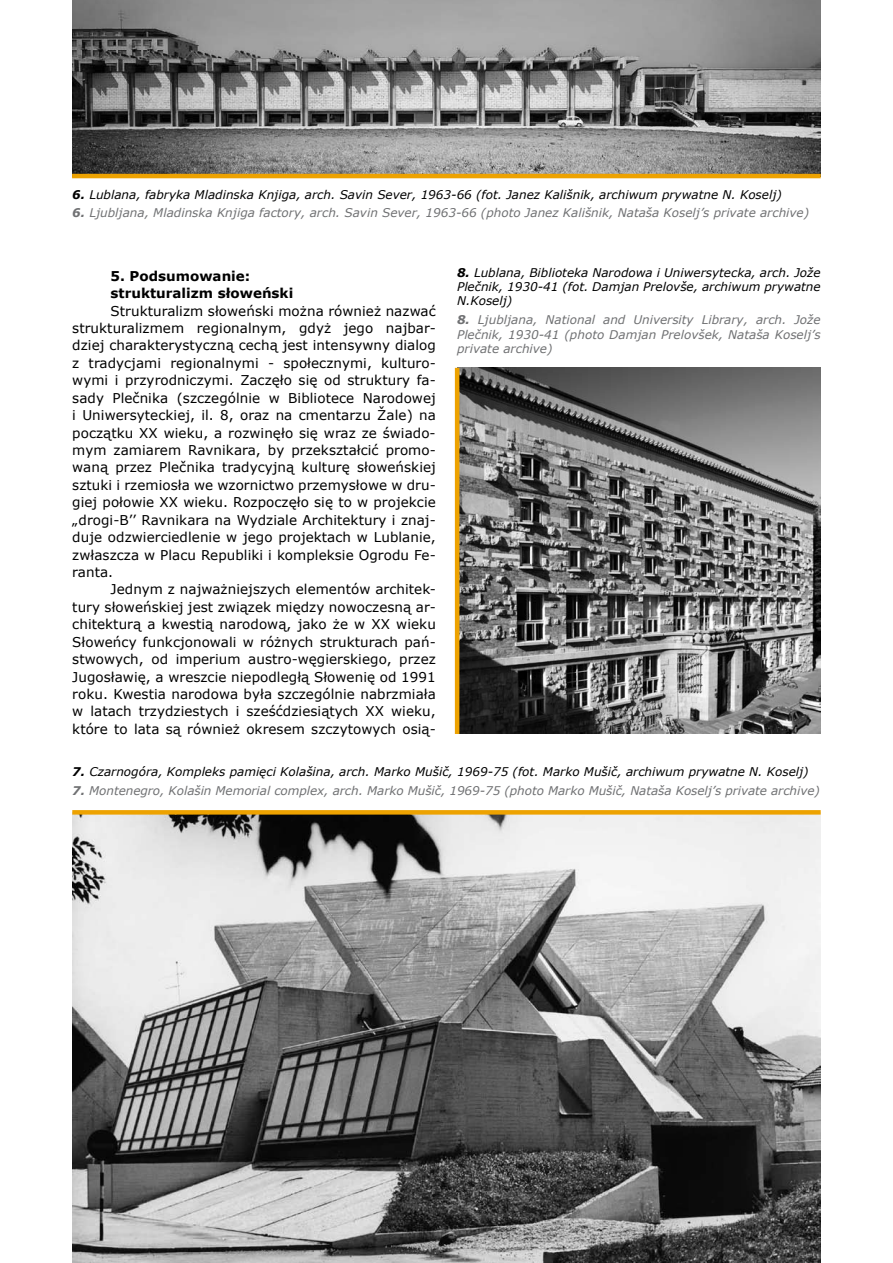
<style>
.page{position:relative;width:893px;height:1263px;background:#fff}
.page>*{position:absolute;margin:0;border:0;box-sizing:border-box;transform-origin:0 0}
.t1{font:13.5px/17.4px "Verdana";letter-spacing:.005em;color:#000;text-align:justify}
.t2{font:700 13.5px/17.4px "Verdana";color:#000}
.t3{font:italic 12px/14.4px "Verdana";color:#707173;text-align:justify}
.t4{font:italic 12px/14.4px "Verdana";color:#000;text-align:justify}
.s1{font-weight:700}
</style>
<div class="page">
<img style="left:72px;top:814px;width:749px;height:449px">
<img style="left:459px;top:368px;width:362px;height:366px">
<img style="left:72px;top:0;width:749px;height:174px">
<hr style="left:72px;top:174px;width:749px;height:4px;background:#eda200">
<svg style="left:72px;top:810px;width:749px;height:4px;background:#eda406"></svg>
<hr style="left:455px;top:368px;width:4px;height:366px;background:#eda200">
<p class="t4" style="left:72px;top:187px;width:711px"><span class="s1">6.</span> Lublana, fabryka Mladinska Knjiga, arch. Savin Sever, 1963-66 (fot. Janez Kališnik, archiwum prywatne N. Koselj)</p>
<p class="t3" style="left:72px;top:206px;width:738px"><span class="s1">6.</span> Ljubljana, Mladinska Knjiga factory, arch. Savin Sever, 1963-66 (photo Janez Kališnik, Nataša Koselj’s private archive)</p>
<p class="t2" style="left:111px;top:267px;width:184px">5. Podsumowanie: strukturalizm słoweński</p>
<p class="t1" style="left:72px;top:301px;width:365px;text-indent:38px">Strukturalizm słoweński można również nazwać strukturalizmem regionalnym, gdyż jego najbar&shy;dziej charakterystyczną cechą jest intensywny dialog z tradycjami regionalnymi - społecznymi, kulturo&shy;wymi i przyrodniczymi. Zaczęło się od struktury fa&shy;sady Plečnika (szczególnie w Bibliotece Narodowej i Uniwersyteckiej, il. 8, oraz na cmentarzu Žale) na początku XX wieku, a rozwinęło się wraz ze świado&shy;mym zamiarem Ravnikara, by przekształcić promo&shy;waną przez Plečnika tradycyjną kulturę słoweńskiej sztuki i rzemiosła we wzornictwo przemysłowe w dru&shy;giej połowie XX wieku. Rozpoczęło się to w projekcie „drogi-B’’ Ravnikara na Wydziale Architektury i znaj&shy;duje odzwierciedlenie w jego projektach w Lublanie, zwłaszcza w Placu Republiki i kompleksie Ogrodu Fe&shy;ranta.</p>
<p class="t1" style="left:72px;top:580px;width:365px;text-indent:38px">Jednym z najważniejszych elementów architek&shy;tury słoweńskiej jest związek między nowoczesną ar&shy;chitekturą a kwestią narodową, jako że w XX wieku Słoweńcy funkcjonowali w różnych strukturach pań&shy;stwowych, od imperium austro-węgierskiego, przez Jugosławię, a wreszcie niepodległą Słowenię od 1991 roku. Kwestia narodowa była szczególnie nabrzmiała w latach trzydziestych i sześćdziesiątych XX wieku, które to lata są również okresem szczytowych osią-</p>
<p class="t4" style="left:457px;top:265px;width:365px"><span class="s1">8.</span> Lublana, Biblioteka Narodowa i Uniwersytecka, arch. Jože Plečnik, 1930-41 (fot. Damjan Prelovše, archiwum prywatne N.Koselj)</p>
<p class="t3" style="left:457px;top:312px;width:365px"><span class="s1">8.</span> Ljubljana, National and University Library, arch. Jože Plečnik, 1930-41 (photo Damjan Prelovšek, Nataša Koselj’s private archive)</p>
<p class="t4" style="left:72px;top:764px;width:738px"><span class="s1">7.</span> Czarnogóra, Kompleks pamięci Kolašina, arch. Marko Mušič, 1969-75 (fot. Marko Mušič, archiwum prywatne N. Koselj)</p>
<p class="t3" style="left:72px;top:783px;width:749px"><span class="s1">7.</span> Montenegro, Kolašin Memorial complex, arch. Marko Mušič, 1969-75 (photo Marko Mušič, Nataša Koselj’s private archive)</p>
</div>
